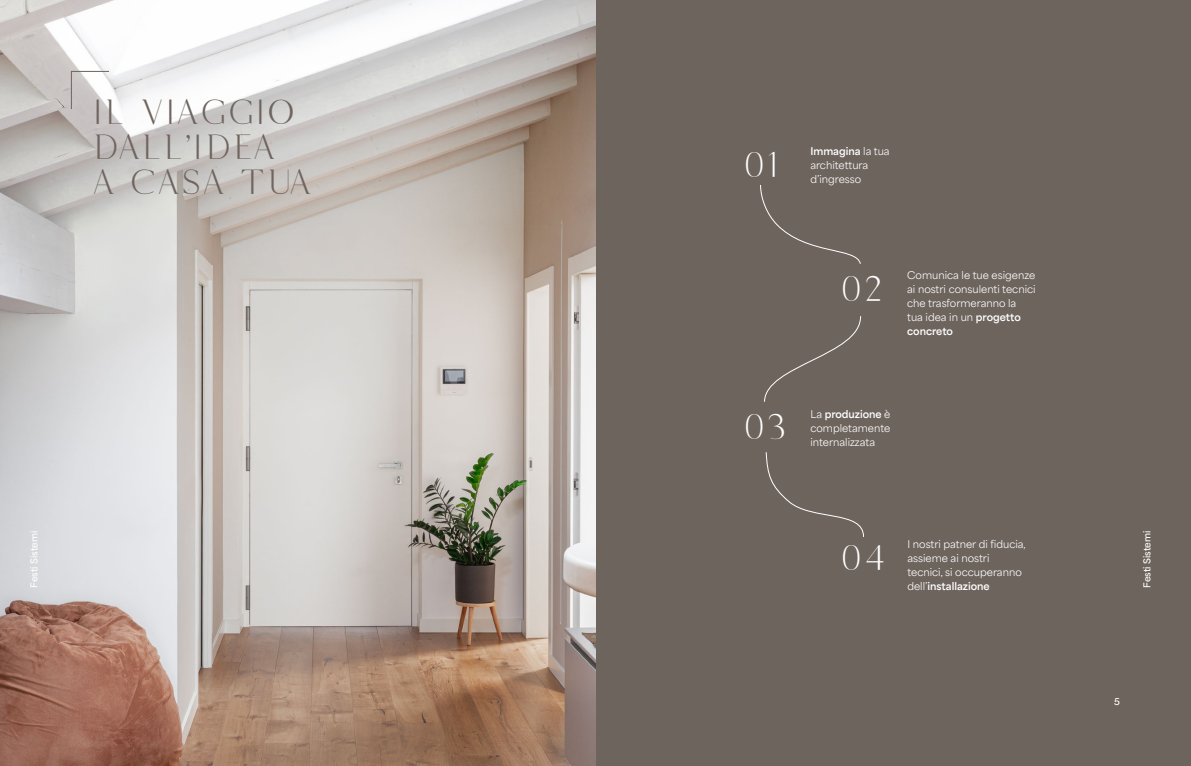
<style>
.page{position:relative;width:1191px;height:766px;background:#fff}
.page>*{position:absolute;margin:0;border:0;box-sizing:border-box;transform-origin:0 0}
.t1{font:35px/35px "MARIGOLD Regular";color:#6f645f}
.t2{font:35px "MARIGOLD Regular";color:#fff}
.t3{font:10px/14px "Area Normal";color:#fff}
.t4{font:600 9px "Area Normal";letter-spacing:-.005em;color:#fff}
.s1{font-weight:700}
</style>
<div class="page">
<div style="left:595px;top:0;width:596px;height:765px;background:#6e645e"></div>
<img style="left:0;top:0;width:595px;height:765px">
<svg style="left:70px;top:70px;width:40px;height:40px"></svg>
<svg style="left:760px;top:185px;width:101px;height:79px"></svg>
<svg style="left:765px;top:452px;width:99px;height:85px"></svg>
<svg style="left:764px;top:316px;width:97px;height:86px"></svg>
<h1 class="t1" style="left:93px;top:95px;width:221px">IL VIAGGIO<br>DALL’IDEA<br>A CASA TUA</h1>
<h1 class="t2" style="left:742px;top:147px;width:37px">01</h1>
<p class="t3" style="left:810px;top:143px;width:81px"><span class="s1">Immagina</span> la tua architettura d’ingresso</p>
<h1 class="t2" style="left:840px;top:272px;width:45px">02</h1>
<p class="t3" style="left:907px;top:267px;width:130px">Comunica le tue esigenze ai nostri consulenti tecnici che trasformeranno la<br>tua idea in un <span class="s1">progetto concreto</span></p>
<h1 class="t2" style="left:742px;top:410px;width:46px">03</h1>
<p class="t3" style="left:810px;top:405px;width:82px;text-align:justify">La <span class="s1">produzione</span> è completamente internalizzata</p>
<p class="t4" style="left:26px;top:587px;width:58px;rotate:-90deg">Festi Sistemi</p>
<p class="t4" style="left:1138px;top:587px;width:58px;rotate:-90deg">Festi Sistemi</p>
<p class="t3" style="left:907px;top:535px;width:120px">I nostri patner di fiducia, assieme ai nostri tecnici, si occuperanno dell’<span class="s1">installazione</span></p>
<h1 class="t2" style="left:840px;top:540px;width:48px">04</h1>
<p class="t4" style="left:1114px;top:693px;width:7px">5</p>
</div>
